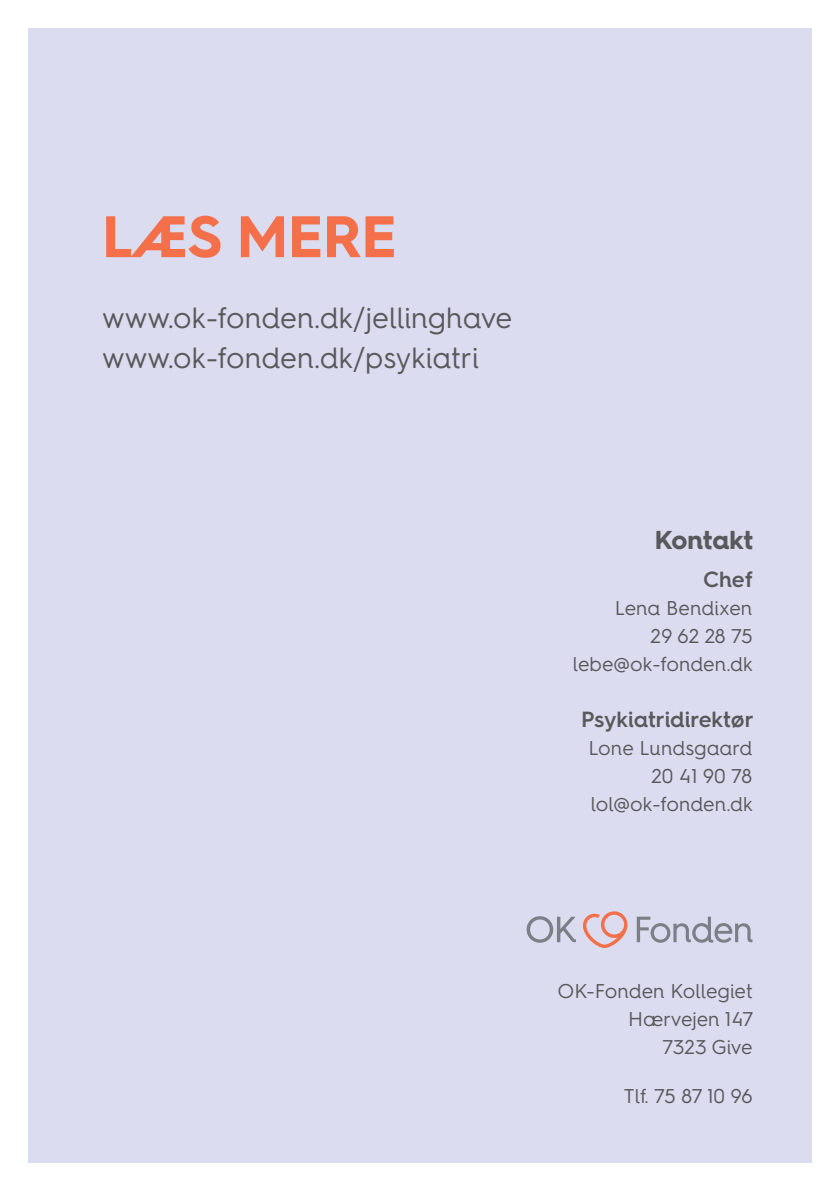
<style>
.page{position:relative;width:840px;height:1191px;background:#fff}
.page>*{position:absolute;margin:0;border:0;box-sizing:border-box;transform-origin:0 0}
.t1{font:700 58.6px "Hurme Geometric Sans 4";color:#f3704b}
.Brød{font:29.4px "Hurme Geometric Sans 4";color:#58595b}
.Brød-2{font:700 26px "Hurme Geometric Sans 4";color:#58595b}
.Underoverskrift{font:600 22px "Hurme Geometric Sans 4";letter-spacing:-.005em;color:#58595b}
.Underoverskrift-2{font:20px/28px "Hurme Geometric Sans 4";color:#58595b;text-align:right}
.Brød-3{font:20px/28px "Hurme Geometric Sans 4";color:#58595b;text-align:right}
.Brød-4{font:20px "Hurme Geometric Sans 4";letter-spacing:-.035em;color:#58595b}
</style>
<div class="page">
<div style="left:28px;top:28px;width:783px;height:1134px;background:#dbdcef"></div>
<svg style="left:636px;top:916px;width:116px;height:26px"></svg>
<svg style="left:583px;top:911px;width:44px;height:37px"></svg>
<svg style="left:526px;top:916px;width:49px;height:26px"></svg>
<p class="t1" style="left:102px;top:195px;width:296px">LÆS MERE</p>
<p class="Brød" style="left:102px;top:296px;width:411px">www.ok-fonden.dk/jellinghave</p>
<p class="Brød" style="left:102px;top:337px;width:378px">www.ok-fonden.dk/psykiatri</p>
<p class="Brød-2" style="left:654px;top:521px;width:99px">Kontakt</p>
<p class="Underoverskrift" style="left:702px;top:564px;width:51px">Chef</p>
<p class="Underoverskrift-2" style="left:572px;top:593px;width:181px">Lena Bendixen<br>29 62 28 75 lebe@ok-fonden.dk</p>
<p class="Underoverskrift" style="left:581px;top:704px;width:174px">Psykiatridirektør</p>
<p class="Underoverskrift-2" style="left:588px;top:734px;width:166px">Lone Lundsgaard<br>20 41 90 78 lol@ok-fonden.dk</p>
<p class="Brød-3" style="left:557px;top:976px;width:197px">OK-Fonden Kollegiet<br>Hærvejen 147<br>7323 Give</p>
<p class="Brød-4" style="left:623px;top:1082px;width:130px">Tlf. 75 87 10 96</p>
</div>
